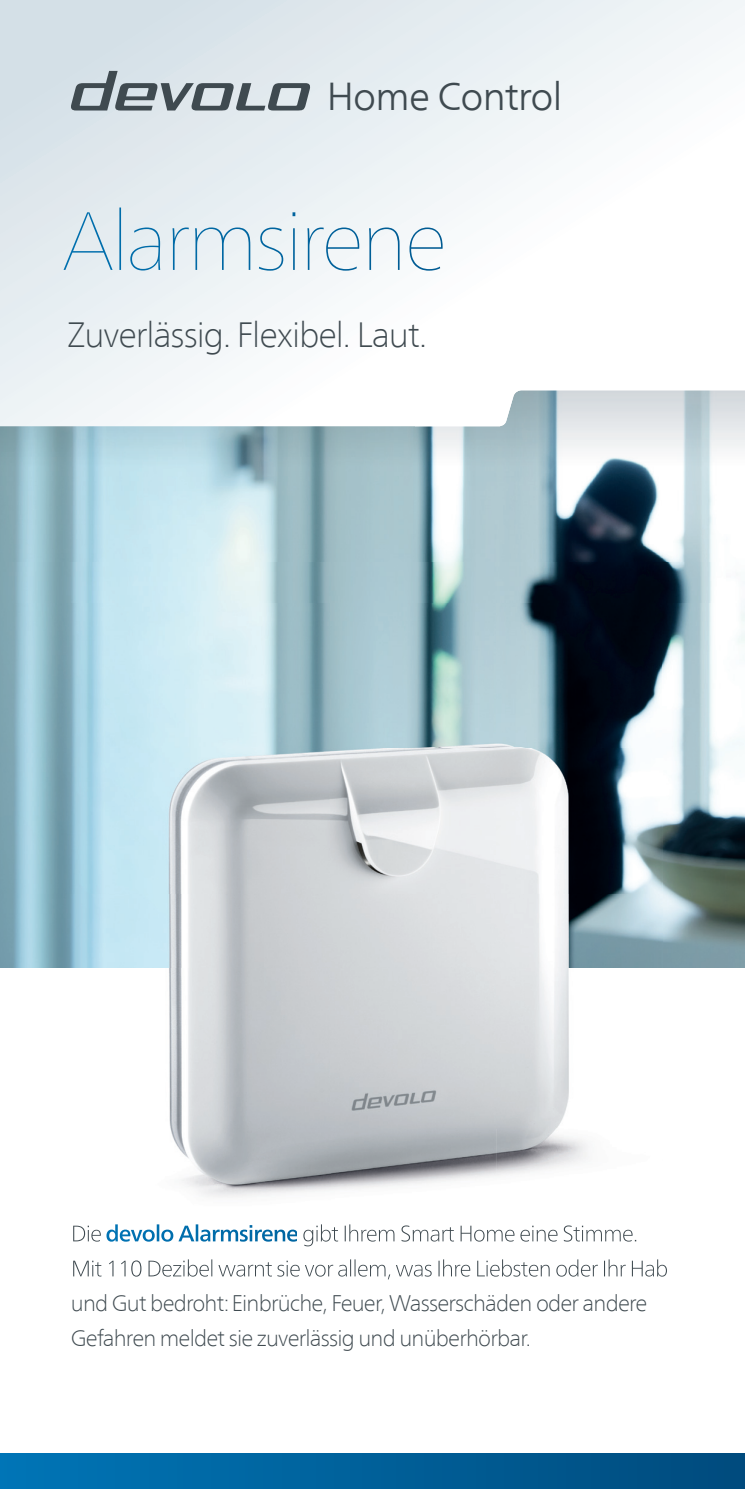
<style>
.page{position:relative;width:745px;height:1489px;background:#fff}
.page>*{position:absolute;margin:0;border:0;box-sizing:border-box;transform-origin:0 0}
.t1{font:300 38.75px "Frutiger Neue LT Com";letter-spacing:-.02em;color:#3f4a50}
.t2{font:100 35px "Frutiger Neue LT Com";letter-spacing:-.03em;color:#3f4a50}
.t3{font:100 22.5px/35px "Frutiger Neue LT Com";letter-spacing:-.035em;color:#3f4a50}
</style>
<div class="page">
<img style="left:0;top:426px;width:413px;height:136px">
<img style="left:413px;top:426px;width:331px;height:136px">
<svg style="left:0;top:0;width:744px;height:426px"></svg>
<div style="left:0;top:1453px;width:744px;height:35px;background:linear-gradient(to right,#0075b6,#004b7d)"></div>
<img style="left:63px;top:207px;width:379px;height:64px">
<svg style="left:70px;top:71px;width:240px;height:40px;background:#a4aeb3"></svg>
<img style="left:0;top:562px;width:744px;height:718px">
<img style="left:73px;top:1225px;width:28px;height:16px">
<img style="left:106px;top:1224px;width:191px;height:17px">
<img style="left:298px;top:1224px;width:339px;height:22px">
<img style="left:73px;top:1259px;width:594px;height:20px">
<h1 class="t1" style="left:326px;top:73px;width:237px">Home Control</h1>
<h2 class="t2" style="left:67px;top:313px;width:361px">Zuverlässig. Flexibel. Laut.</h2>
<p class="t3" style="left:71px;top:1285px;width:577px">und Gut bedroht: Einbrüche, Feuer, Wasserschäden oder andere<br>Gefahren meldet sie zuverlässig und unüberhörbar.</p>
</div>
